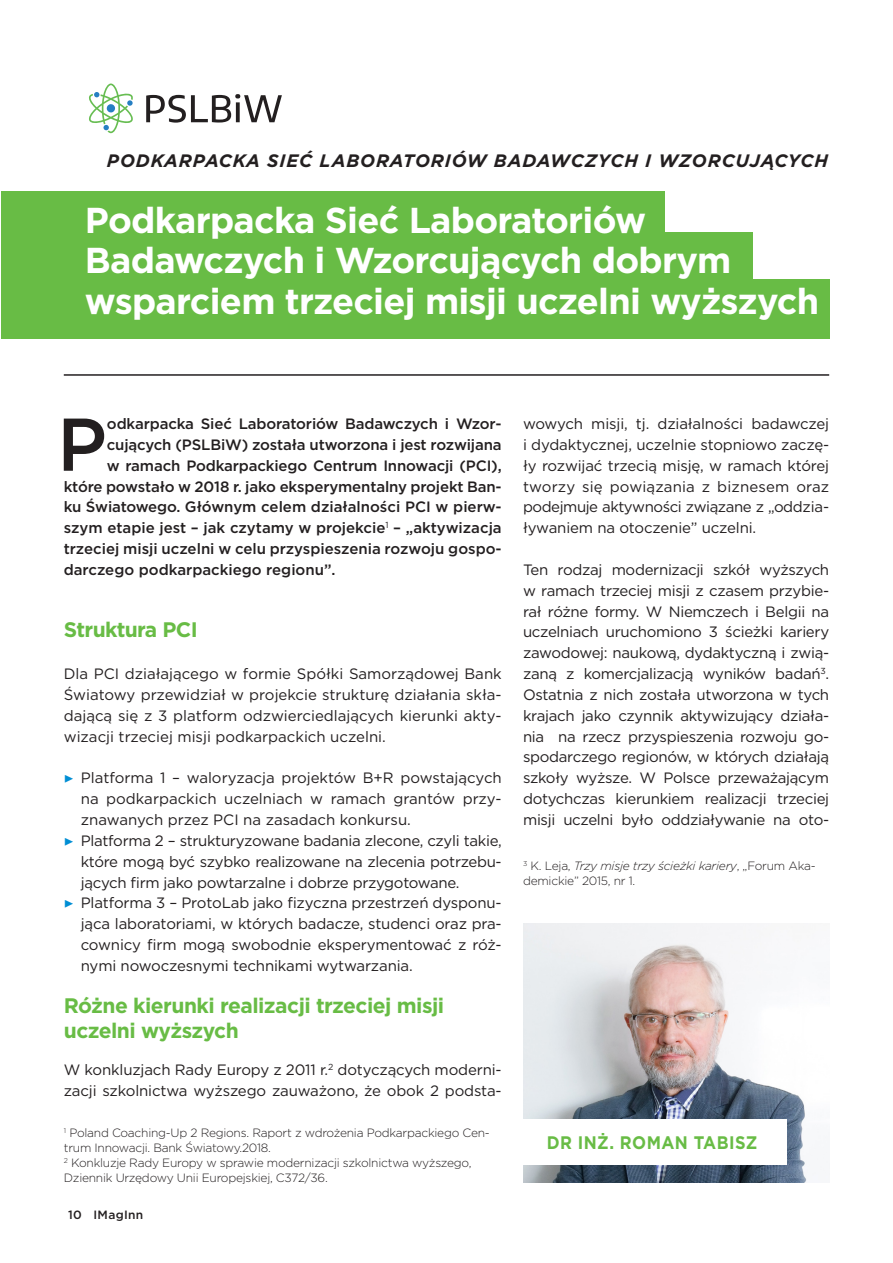
<style>
.page{position:relative;width:893px;height:1263px;background:#fff}
.page>*{position:absolute;margin:0;border:0;box-sizing:border-box;transform-origin:0 0}
.lead{font:500 74.55px "Gotham";color:#231f20}
.tytuł_artykułu{font:700 36px/40.5px "Gotham";letter-spacing:-.02em;color:#fff}
.podtytuł{font:700 21px/25.2px "Gotham";letter-spacing:-.025em;color:#68bc45}
.biogram_nazwisko{font:700 18.15px "Gotham";letter-spacing:.025em;color:#68bc45;scale:.91 1}
.nazwa_działu{font:italic 700 18px "Gotham";letter-spacing:.05em;color:#231f20}
.tresc{font:15px/20.9px "Gotham";letter-spacing:-.01em;color:#231f20;text-align:justify}
.lead-2{font:500 15px "Gotham";letter-spacing:-.01em;color:#231f20}
.przypis{font:300 12px/15px "Gotham";letter-spacing:-.02em;color:#231f20}
.t1{font:500 12px "Gotham";letter-spacing:.025em;color:#231f20}
.s1{font-family:"Minion Pro";font-size:16.5px;color:#008ed4}
.s2{font-style:italic}
</style>
<div class="page">
<div style="left:1px;top:279px;width:828px;height:60px;background:#68bc45"></div>
<div style="left:1px;top:232px;width:752px;height:60px;background:#68bc45"></div>
<hr style="left:64px;top:374px;width:765px;height:2px;background:#231f20">
<div style="left:1px;top:191px;width:664px;height:60px;background:#68bc45"></div>
<svg style="left:146px;top:94px;width:136px;height:29px"></svg>
<svg style="left:89px;top:84px;width:44px;height:49px"></svg>
<img style="left:523px;top:923px;width:284px;height:259px">
<div style="left:517px;top:1120px;width:270px;height:45px;background:#fff"></div>
<p class="nazwa_działu" style="left:107px;top:149px;width:723px">PODKARPACKA SIEĆ LABORATORIÓW BADAWCZYCH I WZORCUJĄCYCH</p>
<p class="tytuł_artykułu" style="left:85px;top:200px;width:736px">Podkarpacka Sieć Laboratoriów<br>Badawczych i Wzorcujących dobrym wsparciem trzeciej misji uczelni wyższych</p>
<p class="lead" style="left:57px;top:396px;width:51px">P</p>
<p class="lead-2" style="left:107px;top:414px;width:396px">odkarpacka Sieć Laboratoriów Badawczych i Wzor-</p>
<p class="lead-2" style="left:107px;top:435px;width:396px">cujących (PSLBiW) została utworzona i jest rozwijana</p>
<p class="lead-2" style="left:107px;top:456px;width:396px">w ramach Podkarpackiego Centrum Innowacji (PCI),</p>
<p class="lead-2" style="left:64px;top:476px;width:439px">które powstało w 2018 r. jako eksperymentalny projekt Ban-</p>
<p class="lead-2" style="left:64px;top:497px;width:439px">ku Światowego. Głównym celem działalności PCI w pierw-</p>
<p class="lead-2" style="left:64px;top:518px;width:439px">szym etapie jest – jak czytamy w projekcie<sup>1</sup> – „aktywizacja</p>
<p class="lead-2" style="left:64px;top:539px;width:439px">trzeciej misji uczelni w celu przyspieszenia rozwoju gospo-</p>
<p class="lead-2" style="left:64px;top:560px;width:273px">darczego podkarpackiego regionu”.</p>
<p class="podtytuł" style="left:64px;top:617px;width:135px">Struktura PCI</p>
<p class="tresc" style="left:64px;top:663px;width:439px">Dla PCI działającego w formie Spółki Samorządowej Bank Światowy przewidział w projekcie strukturę działania skła&shy;dającą się z 3 platform odzwierciedlających kierunki akty&shy;wizacji trzeciej misji podkarpackich uczelni.</p>
<p class="tresc" style="left:81px;top:767px;width:422px;text-indent:-17px"><span class="s1">▶</span> Platforma 1 – waloryzacja projektów B+R powstających na podkarpackich uczelniach w ramach grantów przy&shy;znawanych przez PCI na zasadach konkursu.</p>
<p class="tresc" style="left:81px;top:830px;width:422px;text-indent:-17px"><span class="s1">▶</span> Platforma 2 – strukturyzowane badania zlecone, czyli takie, które mogą być szybko realizowane na zlecenia potrzebu&shy;jących firm jako powtarzalne i dobrze przygotowane.</p>
<p class="tresc" style="left:81px;top:892px;width:422px;text-indent:-17px"><span class="s1">▶</span> Platforma 3 – ProtoLab jako fizyczna przestrzeń dysponu&shy;jąca laboratoriami, w których badacze, studenci oraz pra&shy;cownicy firm mogą swobodnie eksperymentować z róż&shy;nymi nowoczesnymi technikami wytwarzania.</p>
<p class="podtytuł" style="left:64px;top:992px;width:382px">Różne kierunki realizacji trzeciej misji uczelni wyższych</p>
<p class="tresc" style="left:64px;top:1059px;width:439px">W konkluzjach Rady Europy z 2011 r.<sup>2</sup> dotyczących moderni&shy;zacji szkolnictwa wyższego zauważono, że obok 2 podsta-</p>
<p class="przypis" style="left:64px;top:1125px;width:427px"><sup>1</sup> Poland Coaching-Up 2 Regions. Raport z wdrożenia Podkarpackiego Cen&shy;trum Innowacji. Bank Światowy.2018.</p>
<p class="przypis" style="left:64px;top:1155px;width:409px"><sup>2</sup> Konkluzje Rady Europy w sprawie modernizacji szkolnictwa wyższego,<br>Dziennik Urzędowy Unii Europejskiej, C372/36.</p>
<p class="t1" style="left:68px;top:1206px;width:77px">10 IMagInn</p>
<p class="tresc" style="left:523px;top:413px;width:308px">wowych misji, tj. działalności badawczej i dydaktycznej, uczelnie stopniowo zaczę&shy;ły rozwijać trzecią misję, w ramach której tworzy się powiązania z biznesem oraz podejmuje aktywności związane z „oddzia&shy;ływaniem na otoczenie” uczelni.</p>
<p class="tresc" style="left:523px;top:559px;width:308px">Ten rodzaj modernizacji szkół wyższych w ramach trzeciej misji z czasem przybie&shy;rał różne formy. W Niemczech i Belgii na uczelniach uruchomiono 3 ścieżki kariery zawodowej: naukową, dydaktyczną i zwią&shy;zaną z komercjalizacją wyników badań<sup>3</sup>.<br>Ostatnia z nich została utworzona w tych krajach jako czynnik aktywizujący działa&shy;nia na rzecz przyspieszenia rozwoju go&shy;spodarczego regionów, w których działają szkoły wyższe. W Polsce przeważającym dotychczas kierunkiem realizacji trzeciej misji uczelni było oddziaływanie na oto-</p>
<p class="przypis" style="left:523px;top:857px;width:294px"><sup>3</sup> K. Leja, <span class="s2">Trzy misje trzy ścieżki kariery</span>, „Forum Aka&shy;demickie” 2015, nr 1.</p>
<p class="biogram_nazwisko" style="left:547px;top:1130px;width:233px">DR INŻ. ROMAN TABISZ</p>
</div>
